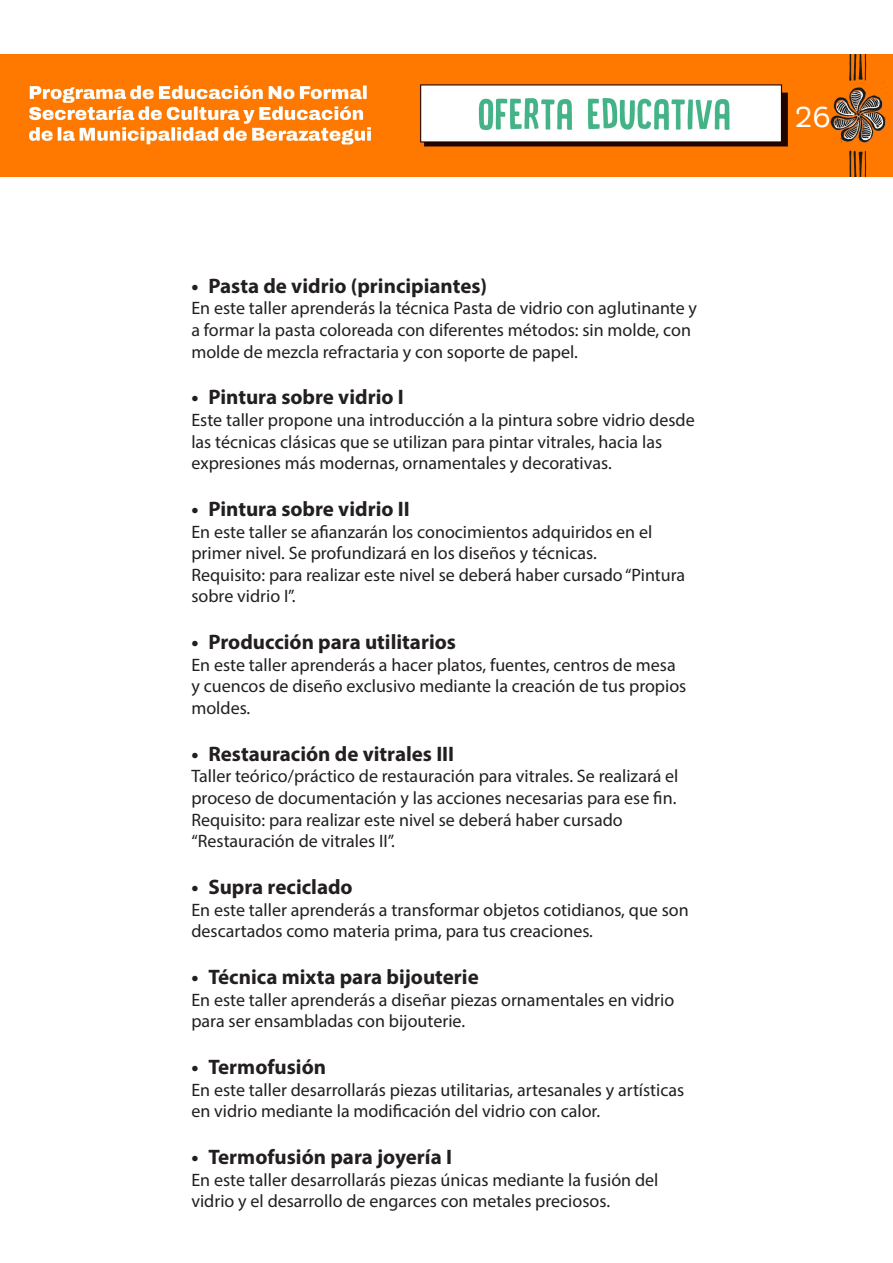
<style>
.page{position:relative;width:893px;height:1263px;background:#fff}
.page>*{position:absolute;margin:0;border:0;box-sizing:border-box;transform-origin:0 0}
.t1{font:28.5px "Amsi Pro";color:#fff}
.t2{font:700 21px "Myriad Pro";color:#231f20}
.t3{font:18px/21.6px "Myriad Pro";color:#231f20}
</style>
<div class="page">
<img style="left:0;top:54px;width:892px;height:123px">
<p class="t2" style="left:191px;top:272px;width:297px">• Pasta de vidrio (principiantes)</p>
<p class="t3" style="left:191px;top:297px;width:507px">En este taller aprenderás la técnica Pasta de vidrio con aglutinante y a formar la pasta coloreada con diferentes métodos: sin molde, con molde de mezcla refractaria y con soporte de papel.</p>
<p class="t2" style="left:191px;top:384px;width:214px">• Pintura sobre vidrio I</p>
<p class="t3" style="left:191px;top:409px;width:505px">Este taller propone una introducción a la pintura sobre vidrio desde las técnicas clásicas que se utilizan para pintar vitrales, hacia las expresiones más modernas, ornamentales y decorativas.</p>
<p class="t2" style="left:191px;top:495px;width:220px">• Pintura sobre vidrio II</p>
<p class="t3" style="left:191px;top:520px;width:462px">En este taller se afianzarán los conocimientos adquiridos en el primer nivel. Se profundizará en los diseños y técnicas.</p>
<p class="t3" style="left:191px;top:564px;width:495px">Requisito: para realizar este nivel se deberá haber cursado “Pintura sobre vidrio I”.</p>
<p class="t2" style="left:191px;top:628px;width:266px">• Producción para utilitarios</p>
<p class="t3" style="left:191px;top:654px;width:496px">En este taller aprenderás a hacer platos, fuentes, centros de mesa y cuencos de diseño exclusivo mediante la creación de tus propios moldes.</p>
<p class="t2" style="left:191px;top:740px;width:264px">• Restauración de vitrales III</p>
<p class="t3" style="left:191px;top:765px;width:489px">Taller teórico/práctico de restauración para vitrales. Se realizará el proceso de documentación y las acciones necesarias para ese fin.</p>
<p class="t3" style="left:191px;top:808px;width:433px">Requisito: para realizar este nivel se deberá haber cursado “Restauración de vitrales II”.</p>
<p class="t2" style="left:191px;top:873px;width:163px">• Supra reciclado</p>
<p class="t3" style="left:191px;top:898px;width:499px">En este taller aprenderás a transformar objetos cotidianos, que son descartados como materia prima, para tus creaciones.</p>
<p class="t2" style="left:191px;top:963px;width:289px">• Técnica mixta para bijouterie</p>
<p class="t3" style="left:191px;top:988px;width:484px">En este taller aprenderás a diseñar piezas ornamentales en vidrio para ser ensambladas con bijouterie.</p>
<p class="t2" style="left:191px;top:1053px;width:136px">• Termofusión</p>
<p class="t3" style="left:191px;top:1078px;width:494px">En este taller desarrollarás piezas utilitarias, artesanales y artísticas en vidrio mediante la modificación del vidrio con calor.</p>
<p class="t2" style="left:191px;top:1143px;width:262px">• Termofusión para joyería I</p>
<p class="t3" style="left:191px;top:1168px;width:469px">En este taller desarrollarás piezas únicas mediante la fusión del vidrio y el desarrollo de engarces con metales preciosos.</p>
<h1 class="t1" style="left:795px;top:97px;width:37px">26</h1>
</div>
